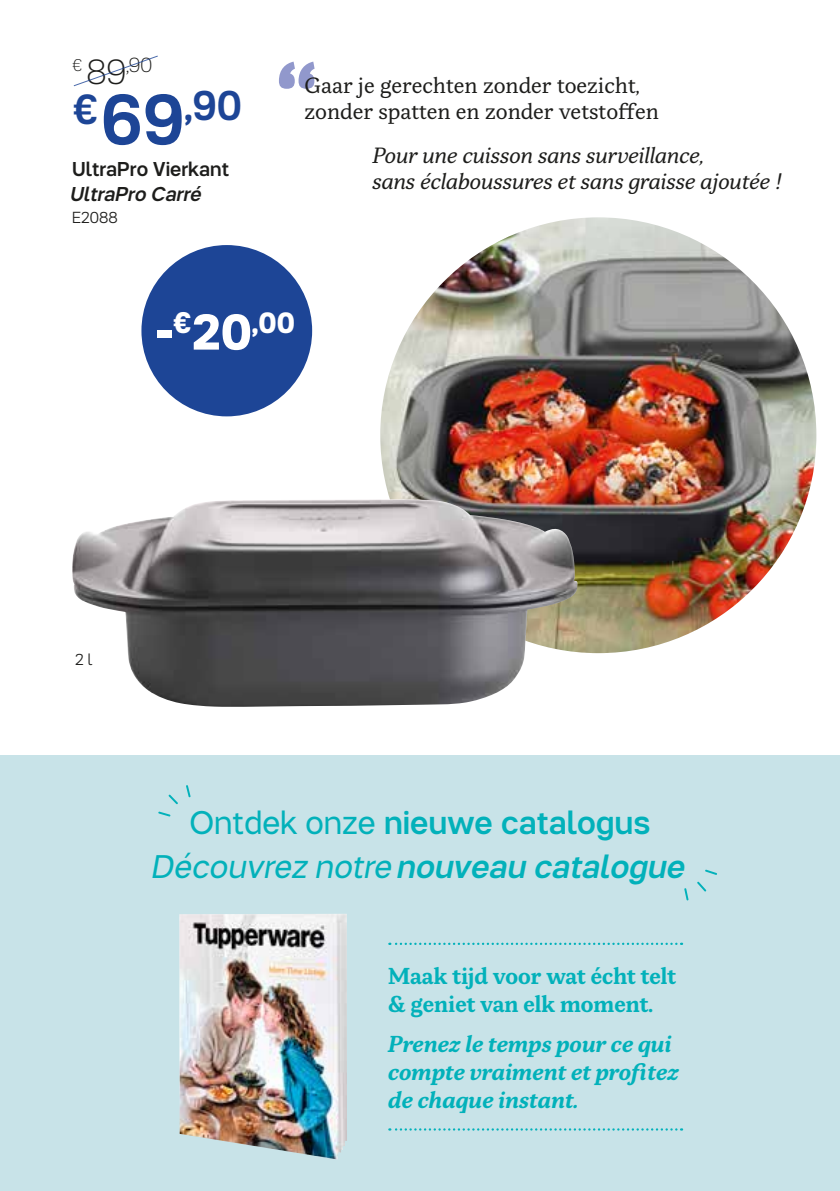
<style>
.page{position:relative;width:840px;height:1191px;background:#fff}
.page>*{position:absolute;margin:0;border:0;box-sizing:border-box;transform-origin:0 0}
.t1{font:500 42px "Tupper PRO";color:#1d4596}
.t2{font:500 32.6px "Tupper PR Oitalic";color:#02b1ba}
.t3{font:500 32.6px "Tupper PRO";color:#02b1ba}
.t4{font:700 29.6px "Tupper PRO";color:#fff}
.t5{font:italic 700 23px/27.6px "Tupper Serif";color:#02b1ba}
.t6{font:700 23px/27.6px "Tupper Serif";color:#02b1ba}
.t7{font:italic 22px/26px "Tupper Serif";color:#1d1d1b}
.t8{font:22px/26px "Tupper Serif";color:#1d1d1b}
.t9{font:100 20.6px "Tupper PRO";color:#1d1d1b}
.t10{font:500 20px "Tupper PRO";color:#1d1d1b}
.t11{font:500 20px "Tupper PR Oitalic";color:#1d1d1b}
.t12{font:300 16px "Tupper PRO";color:#1d1d1b}
.s1{font-size:16.8px}
.s2{font-size:35.4px}
.s3{font-size:72px}
.s4{font-size:50.8px}
.s5{font-weight:400}
.s6{font-family:"Tupper PRO";font-weight:400;font-style:italic}
</style>
<div class="page">
<div style="left:0;top:755px;width:839px;height:436px;background:#c8e3e8"></div>
<img style="left:179px;top:914px;width:168px;height:245px">
<svg style="left:389px;top:1128px;width:292px;height:2px"></svg>
<svg style="left:389px;top:942px;width:292px;height:3px"></svg>
<img style="left:380px;top:217px;width:435px;height:436px;border-radius:218px">
<img style="left:72px;top:499px;width:505px;height:208px">
<svg style="left:73px;top:55px;width:85px;height:32px"></svg>
<div style="left:141px;top:245px;width:171px;height:171px;background:#1d4596;border-radius:50%"></div>
<svg style="left:279px;top:62px;width:35px;height:27px"></svg>
<svg style="left:168px;top:794px;width:10px;height:10px"></svg>
<svg style="left:158px;top:811px;width:12px;height:5px"></svg>
<svg style="left:186px;top:785px;width:4px;height:12px"></svg>
<svg style="left:697px;top:881px;width:9px;height:10px"></svg>
<svg style="left:705px;top:869px;width:11px;height:6px"></svg>
<svg style="left:684px;top:888px;width:4px;height:12px"></svg>
<p class="t9" style="left:72px;top:49px;width:82px"><span class="s1">€</span> <span class="s2">89</span>,90</p>
<h1 class="t1" style="left:72px;top:72px;width:171px">€<span class="s3">69</span>,90</h1>
<p class="t10" style="left:72px;top:153px;width:158px">UltraPro Vierkant</p>
<p class="t11" style="left:72px;top:177px;width:133px">UltraPro Carré</p>
<p class="t12" style="left:72px;top:204px;width:47px">E2088</p>
<p class="t8" style="left:304px;top:72px;width:356px">Gaar je gerechten zonder toezicht, zonder spatten en zonder vetstoffen</p>
<p class="t7" style="left:372px;top:142px;width:410px">Pour une cuisson sans surveillance,<br>sans éclaboussures et sans graisse ajoutée !</p>
<h3 class="t4" style="left:156px;top:298px;width:140px"><span class="s4">-</span>€<span class="s4">20</span>,00</h3>
<p class="t12" style="left:75px;top:646px;width:19px">2 l</p>
<h2 class="t3" style="left:189px;top:796px;width:462px"><span class="s5">Ontdek onze</span> nieuwe catalogus</h2>
<h2 class="t2" style="left:152px;top:840px;width:537px"><span class="s6">Découvrez notre</span> nouveau catalogue</h2>
<p class="t6" style="left:388px;top:963px;width:289px">Maak tijd voor wat écht telt &amp; geniet van elk moment.</p>
<p class="t5" style="left:388px;top:1030px;width:292px">Prenez le temps pour ce qui compte vraiment et profitez de chaque instant.</p>
</div>
